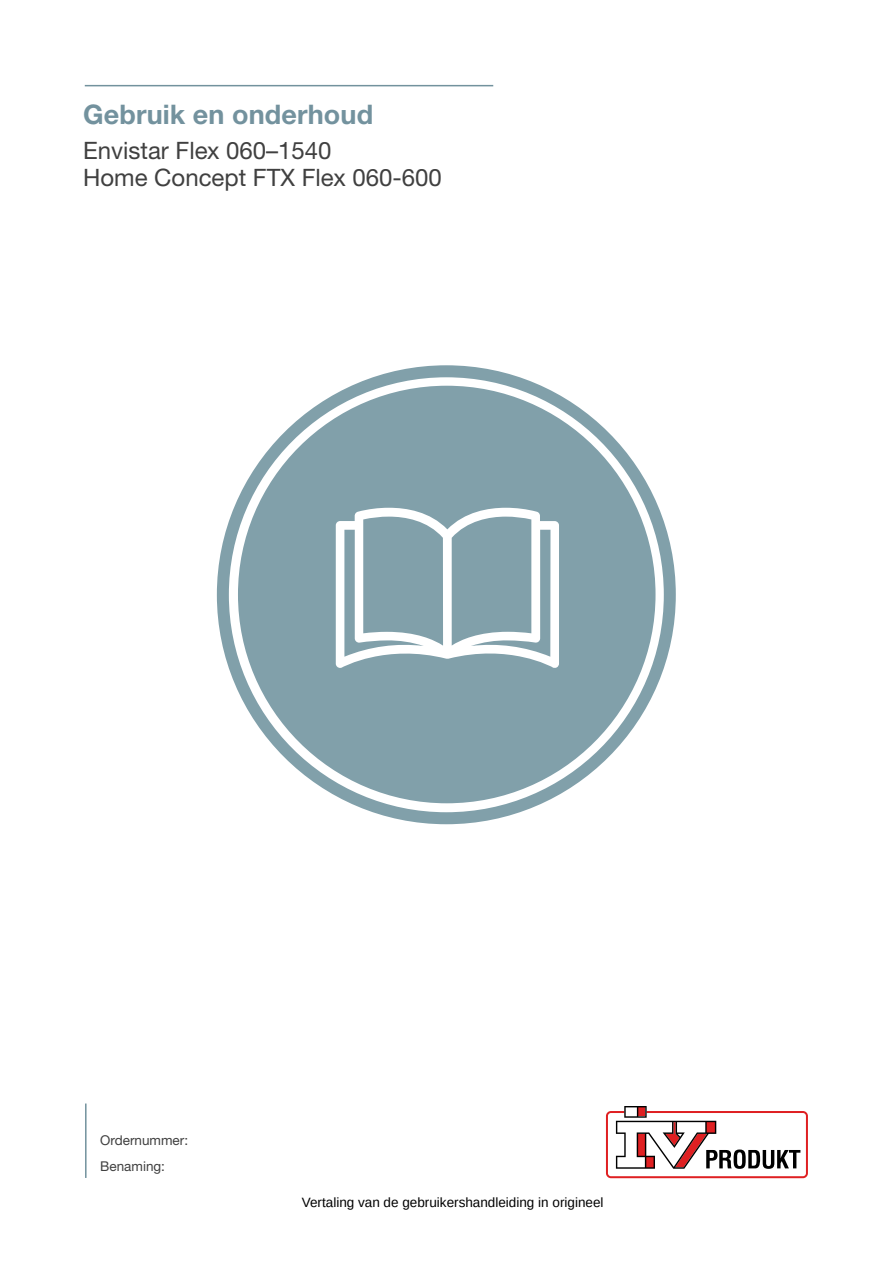
<style>
.page{position:relative;width:893px;height:1263px;background:#fff}
.page>*{position:absolute;margin:0;border:0;box-sizing:border-box;transform-origin:0 0}
.t1{font:700 27px "Helvetica Neue LTW1 G";letter-spacing:.005em;color:#73929e}
.t2{font:24px/27px "Helvetica Neue LTW1 G";color:#404040}
.t3{font:13.5px "Arimo";color:#000}
.t4{font:13.5px/26px "Helvetica Neue LTW1 G";color:#404040}
</style>
<div class="page">
<hr style="left:85px;top:85px;width:408px;height:1px;background:#72929d">
<hr style="left:85px;top:1103px;width:2px;height:75px;background:#72929d">
<svg style="left:606px;top:1106px;width:202px;height:72px"></svg>
<div style="left:238px;top:386px;width:417px;height:417px;background:#81a0aa;border-radius:50%"></div>
<div style="left:217px;top:365px;width:459px;height:459px;border:12px solid #81a0aa;border-radius:50%"></div>
<svg style="left:336px;top:508px;width:223px;height:160px"></svg>
<h1 class="t1" style="left:83px;top:98px;width:292px">Gebruik en onderhoud</h1>
<h2 class="t2" style="left:83px;top:137px;width:360px">Envistar Flex 060–1540<br>Home Concept FTX Flex 060-600</h2>
<p class="t4" style="left:100px;top:1127px;width:89px">Ordernummer:<br>Benaming:</p>
<p class="t3" style="left:302px;top:1194px;width:303px">Vertaling van de gebruikershandleiding in origineel</p>
</div>
